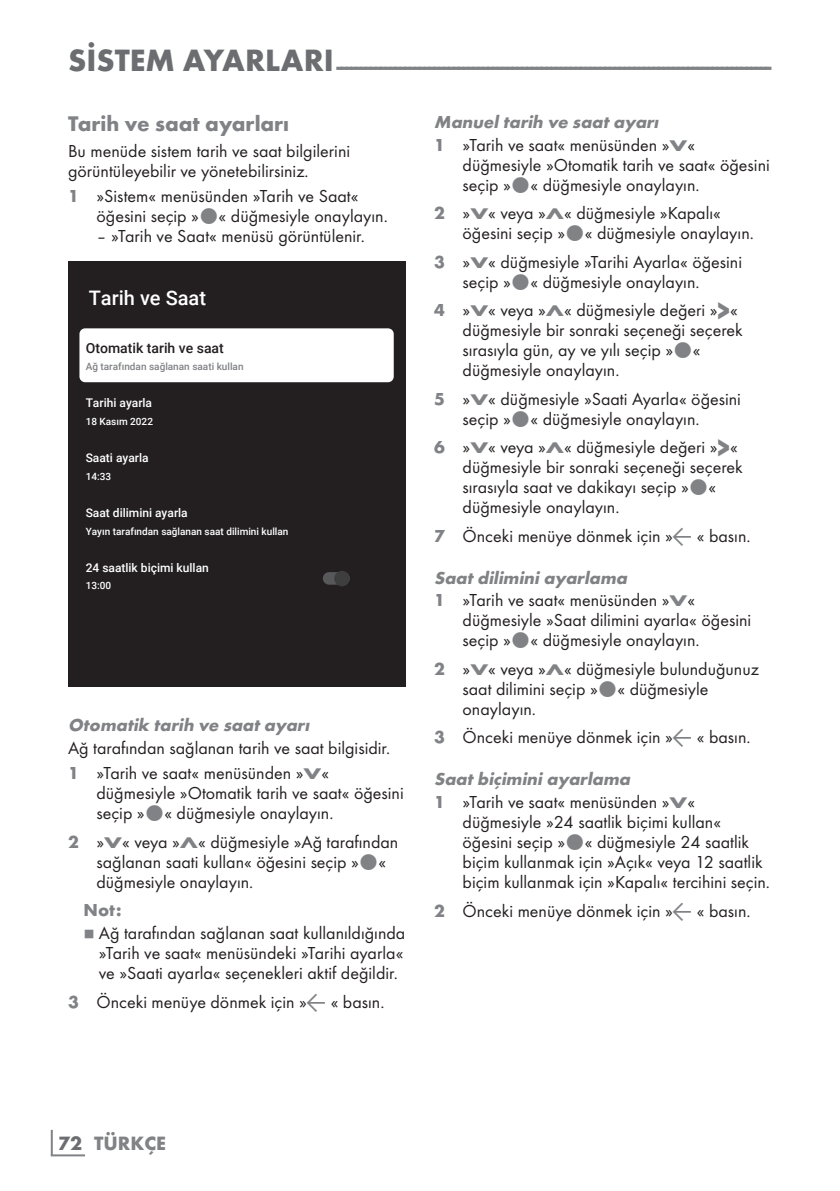
<style>
.page{position:relative;width:840px;height:1191px;background:#fff}
.page>*{position:absolute;margin:0;border:0;box-sizing:border-box;transform-origin:0 0}
.t1{font:700 24px "Futura TOT";color:#808285}
.t2{font:700 22px "Futura TOT";color:#808285}
.t3{font:500 20px "Roboto";color:#fff}
.t4{font:700 20px "Futura TOT";color:#808285}
.t5{font:18px/20px "Futura TOT Boo";color:#231f20}
.t6{font:italic 700 18px "Futura TOT";letter-spacing:-.02em;color:#808285}
.t7{font:700 18px "Futura TOT";color:#808285}
.t8{font:500 14px "Roboto";color:#231f20}
.t9{font:500 12px "Roboto";color:#fff}
.t10{font:500 10px "Roboto";color:#fff}
.t11{font:500 10px "Roboto";color:#808285}
.t12{font:8px "Grund Son Se";color:#808285}
.s1{font-size:32px;color:#6c6d70}
.s2{font-family:"Futura TOT";font-weight:700;color:#808285}
.s3{font-family:"Futura TOT";font-weight:700;font-size:16px;color:#808285}
.s4{font-family:"Arcelik TS9 Android";font-size:20px;color:#808285}
.s5{font-family:"Futura TOT";font-weight:700;font-size:27.2px;color:#808285}
.s6{color:#6c6d70}
</style>
<div class="page">
<hr style="left:51px;top:1129px;width:2px;height:26px;background:#808285">
<hr style="left:51px;top:1154px;width:34px;height:2px;background:#808285">
<div style="left:68px;top:262px;width:337px;height:425px;background:#231f20"></div>
<div style="left:79px;top:328px;width:314px;height:54px;background:#fff;border-radius:6px"></div>
<div style="left:322px;top:572px;width:27px;height:12px;background:#57585a;border-radius:6px"></div>
<div style="left:334px;top:571px;width:15px;height:15px;background:#3e3e3f;border-radius:50%"></div>
<h1 class="t1" style="left:68px;top:51px;width:704px"><span class="s1">SİSTEM AYARLARI</span> -----------------------------------------------------------------------------------------</h1>
<p class="t2" style="left:68px;top:110px;width:222px">Tarih ve saat ayarları</p>
<p class="t5" style="left:68px;top:140px;width:283px">Bu menüde sistem tarih ve saat bilgilerini görüntüleyebilir ve yönetebilirsiniz.</p>
<p class="t5" style="left:96px;top:186px;width:292px;text-indent:-28px"><span class="s2">1</span> »Sistem« menüsünden »Tarih ve Saat« öğesini seçip » « düğmesiyle onaylayın.</p>
<p class="t5" style="left:96px;top:226px;width:270px">– »Tarih ve Saat« menüsü görüntülenir.</p>
<p class="t3" style="left:89px;top:283px;width:119px">Tarih ve Saat</p>
<p class="t8" style="left:86px;top:338px;width:140px">Otomatik tarih ve saat</p>
<p class="t11" style="left:86px;top:360px;width:159px">Ağ tarafından sağlanan saati kullan</p>
<p class="t9" style="left:86px;top:395px;width:68px">Tarihi ayarla</p>
<p class="t10" style="left:86px;top:414px;width:69px">18 Kasım 2022</p>
<p class="t9" style="left:86px;top:449px;width:64px">Saati ayarla</p>
<p class="t10" style="left:86px;top:469px;width:27px">14:33</p>
<p class="t9" style="left:86px;top:504px;width:103px">Saat dilimini ayarla</p>
<p class="t10" style="left:86px;top:524px;width:204px">Yayın tarafından sağlanan saat dilimini kullan</p>
<p class="t9" style="left:86px;top:559px;width:125px">24 saatlik biçimi kullan</p>
<p class="t10" style="left:86px;top:579px;width:27px">13:00</p>
<p class="t6" style="left:68px;top:713px;width:246px">Otomatik tarih ve saat ayarı</p>
<p class="t5" style="left:68px;top:734px;width:323px;line-height:25.6px">Ağ tarafından sağlanan tarih ve saat bilgisidir.<br><span class="s2">1</span> »Tarih ve saat« menüsünden »<span class="s3">V</span>«</p>
<p class="t5" style="left:96px;top:783px;width:308px">düğmesiyle »Otomatik tarih ve saat« öğesini seçip » « düğmesiyle onaylayın.</p>
<p class="t5" style="left:96px;top:831px;width:303px;text-indent:-28px"><span class="s2">2</span> »<span class="s3">V</span>« veya »<span class="s3">Λ</span>« düğmesiyle »Ağ tarafından sağlanan saati kullan« öğesini seçip » « düğmesiyle onaylayın.</p>
<p class="t7" style="left:83px;top:899px;width:40px">Not:</p>
<p class="t12" style="left:83px;top:930px;width:13px">7</p>
<p class="t5" style="left:99px;top:923px;width:308px;text-align:justify">Ağ tarafından sağlanan saat kullanıldığında »Tarih ve saat« menüsündeki »Tarihi ayarla« ve »Saati ayarla« seçenekleri aktif değildir.</p>
<p class="t5" style="left:68px;top:991px;width:317px"><span class="s2">3</span> Önceki menüye dönmek için »<span class="s4">A</span> « basın.</p>
<p class="t6" style="left:434px;top:110px;width:229px">Manuel tarih ve saat ayarı</p>
<p class="t5" style="left:462px;top:134px;width:308px;text-indent:-28px"><span class="s2">1</span> »Tarih ve saat« menüsünden »<span class="s3">V</span>« düğmesiyle »Otomatik tarih ve saat« öğesini seçip » « düğmesiyle onaylayın.</p>
<p class="t5" style="left:462px;top:203px;width:293px;text-indent:-28px"><span class="s2">2</span> »<span class="s3">V</span>« veya »<span class="s3">Λ</span>« düğmesiyle »Kapalı« öğesini seçip » « düğmesiyle onaylayın.</p>
<p class="t5" style="left:462px;top:251px;width:281px;text-indent:-28px"><span class="s2">3</span> »<span class="s3">V</span>« düğmesiyle »Tarihi Ayarla« öğesini seçip » « düğmesiyle onaylayın.</p>
<p class="t5" style="left:462px;top:300px;width:281px;text-indent:-28px"><span class="s2">4</span> »<span class="s3">V</span>« veya »<span class="s3">Λ</span>« düğmesiyle değeri »<span class="s5">&gt;</span>« düğmesiyle bir sonraki seçeneği seçerek sırasıyla gün, ay ve yılı seçip » « düğmesiyle onaylayın.</p>
<p class="t5" style="left:462px;top:388px;width:280px;text-indent:-28px"><span class="s2">5</span> »<span class="s3">V</span>« düğmesiyle »Saati Ayarla« öğesini seçip » « düğmesiyle onaylayın.</p>
<p class="t5" style="left:462px;top:437px;width:281px;text-indent:-28px"><span class="s2">6</span> »<span class="s3">V</span>« veya »<span class="s3">Λ</span>« düğmesiyle değeri »<span class="s5">&gt;</span>« düğmesiyle bir sonraki seçeneği seçerek sırasıyla saat ve dakikayı seçip » « düğmesiyle onaylayın.</p>
<p class="t5" style="left:434px;top:525px;width:318px"><span class="s2">7</span> Önceki menüye dönmek için »<span class="s4">A</span> « basın.</p>
<p class="t6" style="left:434px;top:566px;width:198px">Saat dilimini ayarlama</p>
<p class="t5" style="left:462px;top:590px;width:290px;text-indent:-28px"><span class="s2">1</span> »Tarih ve saat« menüsünden »<span class="s3">V</span>« düğmesiyle »Saat dilimini ayarla« öğesini seçip » « düğmesiyle onaylayın.</p>
<p class="t5" style="left:462px;top:659px;width:298px;text-indent:-28px"><span class="s2">2</span> »<span class="s3">V</span>« veya »<span class="s3">Λ</span>« düğmesiyle bulunduğunuz saat dilimini seçip » « düğmesiyle onaylayın.</p>
<p class="t5" style="left:434px;top:727px;width:318px"><span class="s2">3</span> Önceki menüye dönmek için »<span class="s4">A</span> « basın.</p>
<p class="t6" style="left:434px;top:768px;width:201px">Saat biçimini ayarlama</p>
<p class="t5" style="left:462px;top:792px;width:309px;text-indent:-28px"><span class="s2">1</span> »Tarih ve saat« menüsünden »<span class="s3">V</span>« düğmesiyle »24 saatlik biçimi kullan« öğesini seçip » « düğmesiyle 24 saatlik biçim kullanmak için »Açık« veya 12 saatlik biçim kullanmak için »Kapalı« tercihini seçin.</p>
<p class="t5" style="left:434px;top:900px;width:318px"><span class="s2">2</span> Önceki menüye dönmek için »<span class="s4">A</span> « basın.</p>
<p class="t4" style="left:58px;top:1131px;width:109px"><span class="s6">72</span> TÜRKÇE</p>
</div>
